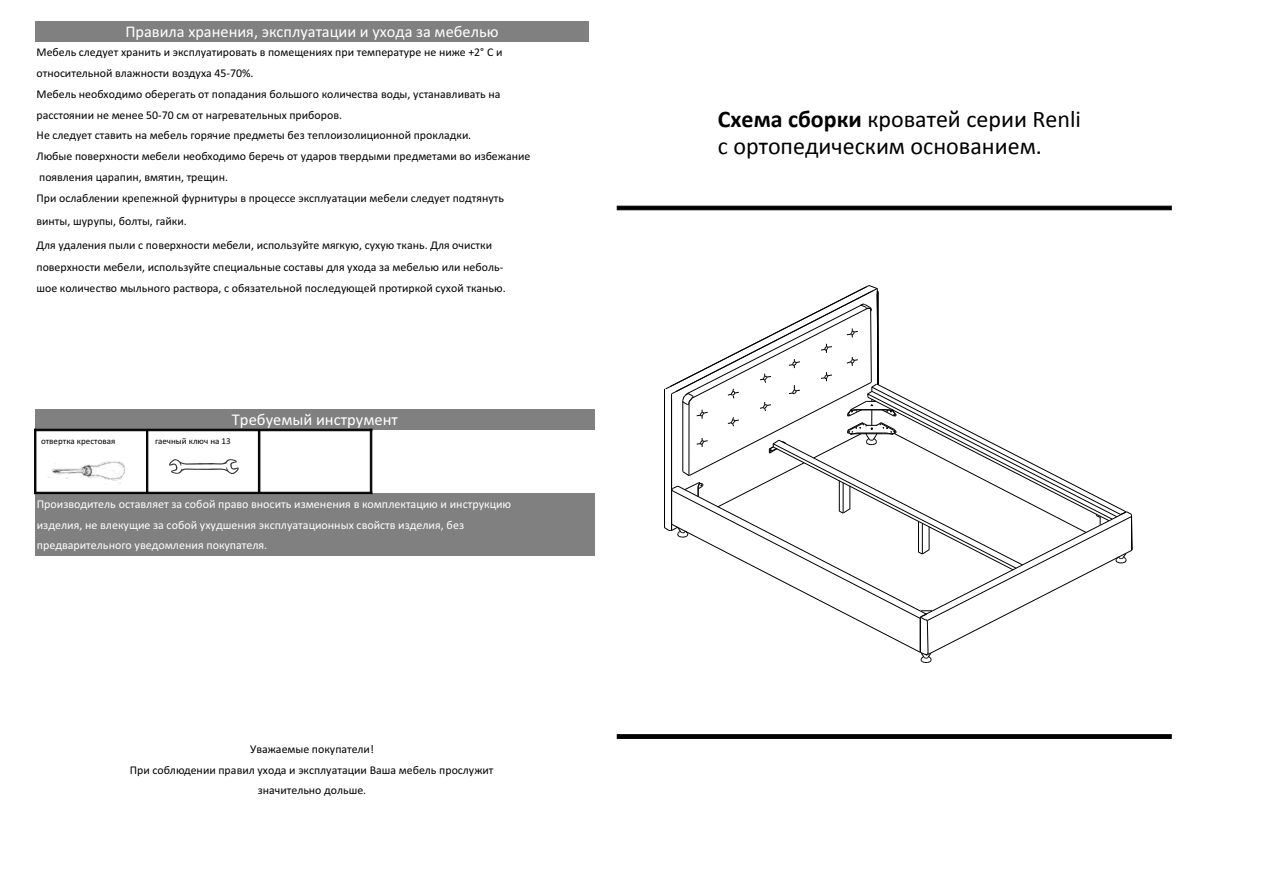
<style>
.page{position:relative;width:1263px;height:893px;background:#fff}
.page>*{position:absolute;margin:0;border:0;box-sizing:border-box;transform-origin:0 0}
.t1{font:24px/27.2px "Calibri";color:#000}
.t2{font:16.5px "Calibri";color:#fff}
.t3{font:16.35px "Calibri";color:#fff}
.t4{font:12px/20.9px "Calibri";color:#fff}
.t5{font:11.85px/20.7px "Calibri";color:#000}
.t6{font:9px "Calibri";color:#000}
.s1{font-weight:700}
</style>
<div class="page">
<div style="left:35px;top:21px;width:554px;height:21px;background:#808080"></div>
<div style="left:617px;top:206px;width:554px;height:4px;background:#000;border:1px solid #000"></div>
<svg style="left:617px;top:734px;width:554px;height:5px;background:#070707"></svg>
<svg style="left:664px;top:285px;width:469px;height:378px"></svg>
<div style="left:35px;top:409px;width:560px;height:21px;background:#808080"></div>
<div style="left:35px;top:493px;width:560px;height:63px;background:#808080"></div>
<div style="left:34px;top:429px;width:338px;height:2px;background:#000;border:1px solid #000"></div>
<div style="left:34px;top:492px;width:338px;height:2px;background:#000;border:1px solid #000"></div>
<hr style="left:34px;top:429px;width:2px;height:65px;background:#000">
<div style="left:146px;top:431px;width:2px;height:61px;background:#000;border:1px solid #000"></div>
<hr style="left:258px;top:431px;width:2px;height:61px;background:#000">
<div style="left:370px;top:429px;width:2px;height:65px;background:#000;border:1px solid #000"></div>
<img style="left:49px;top:461px;width:77px;height:23px">
<svg style="left:169px;top:459px;width:70px;height:15px"></svg>
<h3 class="t3" style="left:125px;top:25px;width:375px">Правила хранения, эксплуатации и ухода за мебелью</h3>
<p class="t5" style="left:37px;top:43px;width:467px">Мебель следует хранить и эксплуатировать в помещениях при температуре не ниже +2° С и относительной влажности воздуха 45-70%.<br>Мебель необходимо оберегать от попадания большого количества воды, устанавливать на расстоянии не менее 50-70 см от нагревательных приборов.</p>
<p class="t5" style="left:37px;top:147px;width:495px">Любые поверхности мебели необходимо беречь от ударов твердыми предметами во избежание появления царапин, вмятин, трещин.<br>При ослаблении крепежной фурнитуры в процессе эксплуатации мебели следует подтянуть</p>
<p class="t5" style="left:37px;top:210px;width:457px;line-height:24.3px">винты, шурупы, болты, гайки.<br>Для удаления пыли с поверхности мебели, используйте мягкую, сухую ткань. Для очистки</p>
<p class="t5" style="left:37px;top:126px;width:436px">Не следует ставить на мебель горячие предметы без теплоизолиционной прокладки.</p>
<p class="t5" style="left:37px;top:258px;width:471px">поверхности мебели, используйте специальные составы для ухода за мебелью или неболь&shy;шое количество мыльного раствора, с обязательной последующей протиркой сухой тканью.</p>
<p class="t6" style="left:41px;top:437px;width:76px">отвертка крестовая</p>
<h2 class="t2" style="left:232px;top:413px;width:168px">Требуемый инструмент</h2>
<p class="t6" style="left:155px;top:437px;width:77px">гаечный ключ на 13</p>
<p class="t4" style="left:37px;top:494px;width:476px">Производитель оставляет за собой право вносить изменения в комплектацию и инструкцию изделия, не влекущие за собой ухудшения эксплуатационных свойств изделия, без предварительного уведомления покупателя.</p>
<p class="t5" style="left:130px;top:739px;width:365px;text-align:center">Уважаемые покупатели!<br>При соблюдении правил ухода и эксплуатации Ваша мебель прослужит значительно дольше.</p>
<h1 class="t1" style="left:718px;top:106px;width:365px"><span class="s1">Схема сборки</span> кроватей серии Renli с ортопедическим основанием.</h1>
</div>
